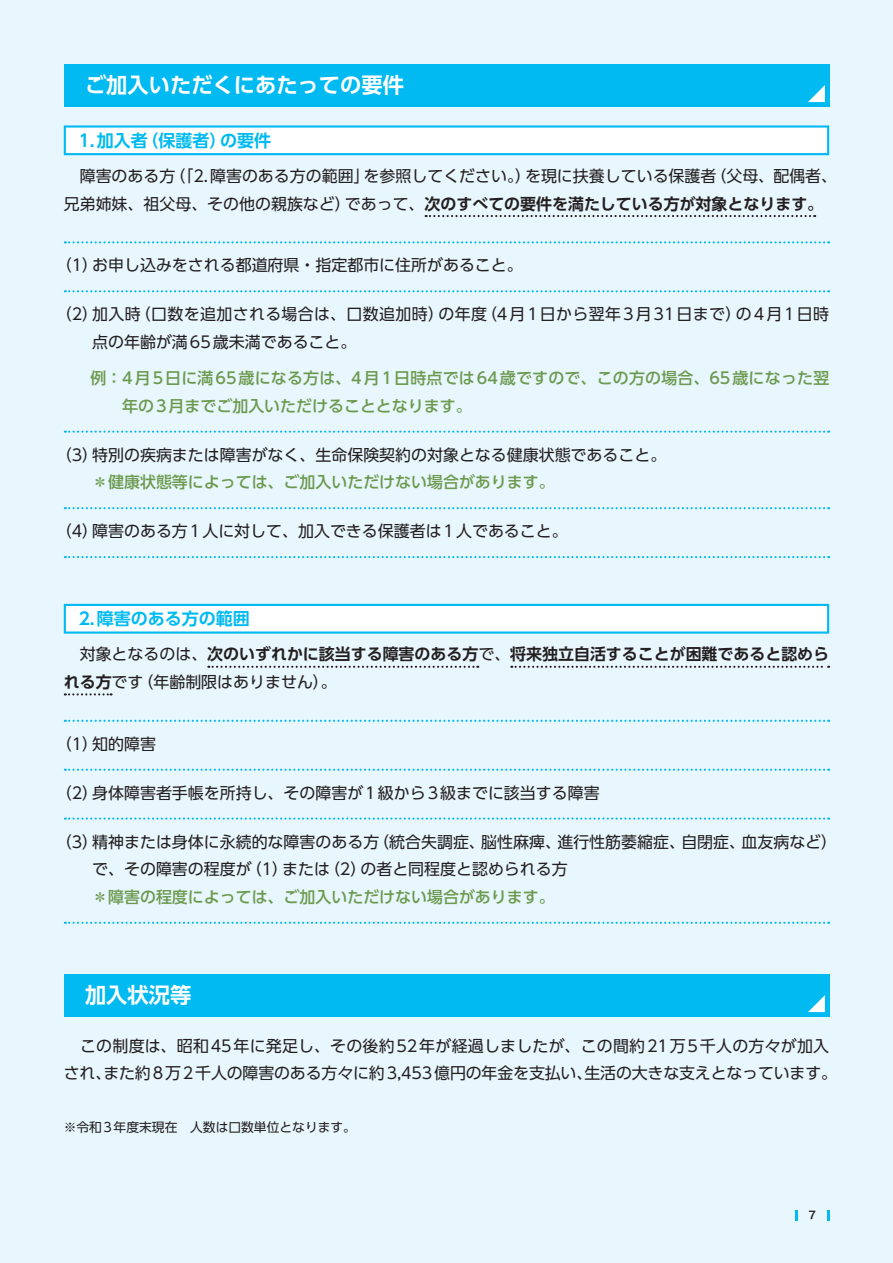
<style>
.page{position:relative;width:893px;height:1263px;background:#e8f6fd}
.page>*{position:absolute;margin:0;border:0;box-sizing:border-box;transform-origin:0 0}
.t1{font:700 21.3px "UD Shin Go Pro De";color:#fff}
.t2{font:700 16.95px "UD Shin Go Pro De";color:#00baf1}
.t3{font:15.9px/27.6px "UD Shin Go Pro";color:#231f20}
.t4{font:500 15.9px/27.6px "UD Shin Go Pro";color:#6c9a4f}
.t5{font:700 15.9px "UD Shin Go Pro De";color:#231f20}
.t6{font:15.9px/27.6px "UD Shin Go Pro";letter-spacing:.025em;color:#231f20}
.t7{font:12.75px "UD Shin Go Pro";color:#231f20}
.t8{font:10.65px "Hira Kaku Pro W6";color:#231f20}
.s1{font-family:"UD Shin Go Pro";font-weight:400}
.s2{font-family:"UD Shin Go Pro De";font-weight:700}
</style>
<div class="page">
<svg style="left:795px;top:1210px;width:2px;height:10px"></svg>
<svg style="left:827px;top:1210px;width:2px;height:10px"></svg>
<div style="left:64px;top:64px;width:765px;height:42px;background:#00baf1"></div>
<svg style="left:808px;top:85px;width:17px;height:17px"></svg>
<svg style="left:426px;top:215px;width:389px;height:2px"></svg>
<svg style="left:65px;top:241px;width:764px;height:2px"></svg>
<svg style="left:65px;top:290px;width:764px;height:2px"></svg>
<svg style="left:65px;top:431px;width:764px;height:2px"></svg>
<svg style="left:65px;top:507px;width:764px;height:2px"></svg>
<svg style="left:65px;top:556px;width:764px;height:2px"></svg>
<svg style="left:208px;top:666px;width:270px;height:2px"></svg>
<svg style="left:511px;top:666px;width:318px;height:2px"></svg>
<svg style="left:65px;top:693px;width:47px;height:2px"></svg>
<svg style="left:65px;top:720px;width:764px;height:2px"></svg>
<svg style="left:65px;top:769px;width:764px;height:2px"></svg>
<svg style="left:65px;top:817px;width:764px;height:3px"></svg>
<svg style="left:65px;top:922px;width:764px;height:2px"></svg>
<div style="left:65px;top:126px;width:763px;height:28px;background:#fff"></div>
<div style="left:64px;top:125px;width:765px;height:30px;border:2px solid #00baf1"></div>
<div style="left:65px;top:605px;width:763px;height:27px;background:#fff"></div>
<div style="left:64px;top:604px;width:765px;height:30px;border:2px solid #00baf1"></div>
<div style="left:64px;top:974px;width:765px;height:42px;background:#00baf1"></div>
<svg style="left:808px;top:995px;width:17px;height:17px"></svg>
<h1 class="t1" style="left:85px;top:68px;width:320px">ご加入いただくにあたっての要件</h1>
<p class="t2" style="left:79px;top:127px;width:194px">1.加入者（保護者）の要件</p>
<p class="t3" style="left:64px;top:162px;width:775px">　障害のある方（「2.障害のある方の範囲」を参照してください。）を現に扶養している保護者（父母、配偶者、</p>
<p class="t5" style="left:64px;top:191px;width:761px"><span class="s1">兄弟姉妹、祖父母、その他の親族など）であって、</span>次のすべての要件を満たしている方が対象となります。</p>
<p class="t3" style="left:56px;top:251px;width:468px">（1）お申し込みをされる都道府県・指定都市に住所があること。</p>
<p class="t6" style="left:92px;top:300px;width:738px;text-indent:-36px">（2）加入時（口数を追加される場合は、口数追加時）の年度（4月1日から翌年3月31日まで）の4月1日時点の年齢が満65歳未満であること。</p>
<p class="t4" style="left:122px;top:364px;width:708px;text-indent:-32px">例：4月5日に満65歳になる方は、4月1日時点では64歳ですので、この方の場合、65歳になった翌年の3月までご加入いただけることとなります。</p>
<p class="t3" style="left:56px;top:440px;width:612px">（3）特別の疾病または障害がなく、生命保険契約の対象となる健康状態であること。</p>
<p class="t4" style="left:92px;top:468px;width:464px">＊健康状態等によっては、ご加入いただけない場合があります。</p>
<p class="t3" style="left:56px;top:517px;width:513px">（4）障害のある方1人に対して、加入できる保護者は1人であること。</p>
<p class="t2" style="left:79px;top:605px;width:173px">2.障害のある方の範囲</p>
<p class="t5" style="left:64px;top:641px;width:767px"><span class="s1">　対象となるのは、</span>次のいずれかに該当する障害のある方<span class="s1">で、</span>将来独立自活することが困難であると認めら</p>
<p class="t3" style="left:64px;top:668px;width:275px"><span class="s2">れる方</span>です（年齢制限はありません）。</p>
<p class="t3" style="left:56px;top:729px;width:102px">（1）知的障害</p>
<p class="t3" style="left:56px;top:778px;width:545px">（2）身体障害者手帳を所持し、その障害が1級から3級までに該当する障害</p>
<p class="t3" style="left:92px;top:827px;width:746px;text-indent:-36px">（3）精神または身体に永続的な障害のある方（統合失調症、脳性麻痺、進行性筋萎縮症、自閉症、血友病など）で、その障害の程度が（1）または（2）の者と同程度と認められる方</p>
<p class="t4" style="left:92px;top:882px;width:464px">＊障害の程度によっては、ご加入いただけない場合があります。</p>
<h1 class="t1" style="left:85px;top:978px;width:108px">加入状況等</h1>
<p class="t3" style="left:64px;top:1031px;width:775px">　この制度は、昭和45年に発足し、その後約52年が経過しましたが、この間約21万5千人の方々が加入され、また約8万2千人の障害のある方々に約3,453億円の年金を支払い、生活の大きな支えとなっています。</p>
<p class="t7" style="left:64px;top:1116px;width:294px">※令和3年度末現在　人数は口数単位となります。</p>
<p class="t8" style="left:808px;top:1205px;width:9px">7</p>
</div>
